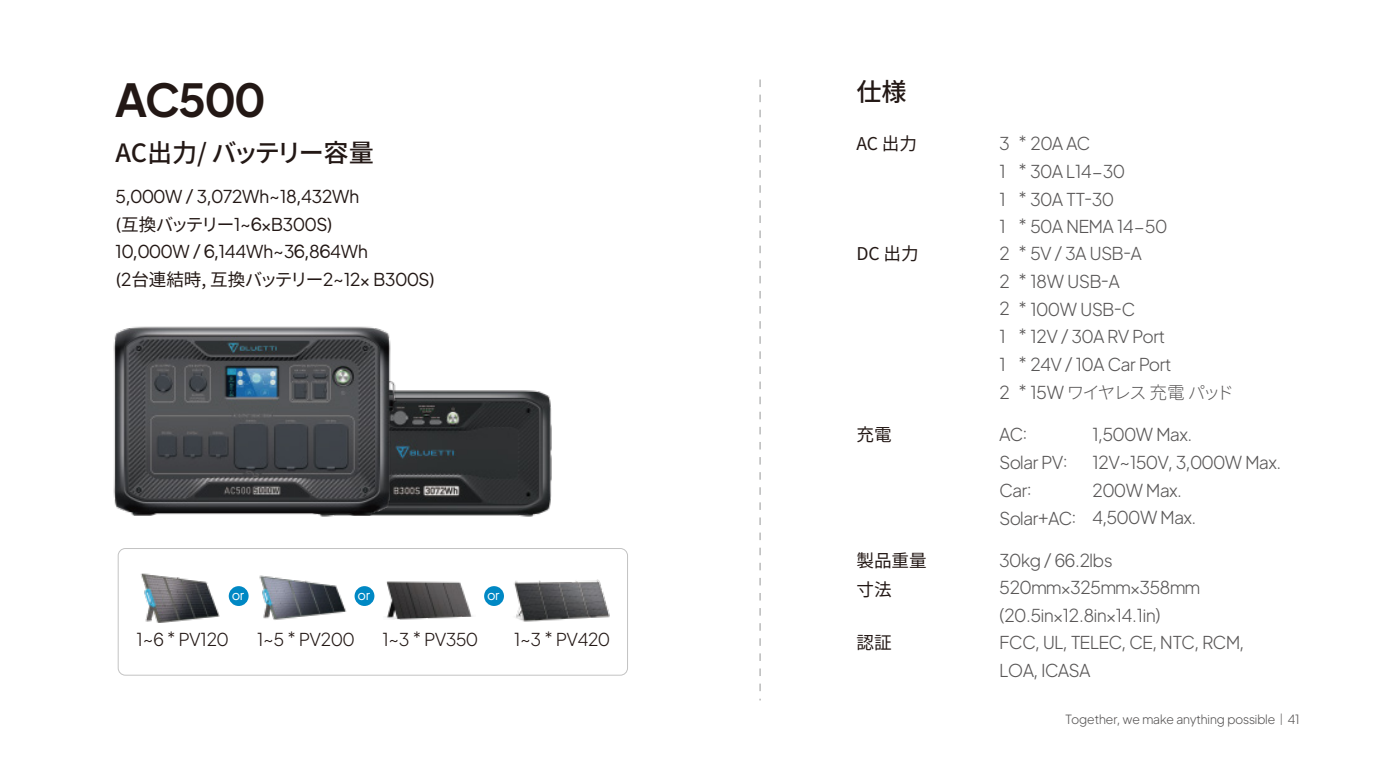
<style>
.page{position:relative;width:1375px;height:780px;background:#fff}
.page>*{position:absolute;margin:0;border:0;box-sizing:border-box;transform-origin:0 0}
.t1{font:700 45.32px "BLUETTI1.0";letter-spacing:-.005em;color:#231815}
.t2{font:500 25.2px "Noto Sans JP";letter-spacing:-.015em;color:#231815}
.t3{font:300 17.68px/27.7px "BLUETTI1.0";letter-spacing:-.01em;color:#595757}
.t4{font:17.68px/27.7px "BLUETTI1.0";letter-spacing:-.005em;color:#231815}
.t5{font:300 17.68px "BLUETTI1.0";letter-spacing:-.005em;color:#231815}
.t6{font:17.68px/29.8px "Noto Sans JP";letter-spacing:-.005em;color:#231815}
.t7{font:300 17.68px "Noto Sans JP";letter-spacing:-.12em;color:#595757}
.t8{font:13.12px "BLUETTI1.0";color:#fff}
.t9{font:300 12.6px "BLUETTI1.0";color:#595757}
.s1{font-family:"Noto Sans JP"}
.s2{font-family:"BLUETTI1.0"}
.s3{font-family:"Source Han Sans CN"}
</style>
<div class="page">
<img style="left:403px;top:390px;width:149px;height:127px">
<img style="left:113px;top:326px;width:290px;height:191px">
<svg style="left:759px;top:79px;width:1px;height:621px"></svg>
<div style="left:118px;top:548px;width:509px;height:127px;border:1px solid #c3c3c3;border-radius:7px"></div>
<div style="left:229px;top:586px;width:19px;height:20px;background:#0088c4;border-radius:50%"></div>
<div style="left:354px;top:586px;width:20px;height:20px;background:#0088c4;border-radius:50%"></div>
<div style="left:484px;top:586px;width:20px;height:20px;background:#0088c4;border-radius:50%"></div>
<img style="left:141px;top:573px;width:79px;height:50px">
<img style="left:259px;top:575px;width:88px;height:45px">
<img style="left:386px;top:581px;width:87px;height:39px">
<img style="left:514px;top:579px;width:96px;height:43px">
<h2 class="t2" style="left:856px;top:77px;width:52px">仕様</h2>
<p class="t6" style="left:856px;top:129px;width:62px">AC 出力</p>
<h1 class="t1" style="left:116px;top:62px;width:150px">AC500</h1>
<h2 class="t2" style="left:116px;top:139px;width:260px">AC出力/ バッテリー容量</h2>
<p class="t3" style="left:1018px;top:129px;width:150px">* 20A AC<br>* 30A L14−30<br>* 30A TT-30<br>* 50A NEMA 14−50</p>
<p class="t3" style="left:999px;top:129px;width:12px">3<br>1<br>1<br>1</p>
<p class="t4" style="left:116px;top:181px;width:321px">5,000W / 3,072Wh~18,432Wh<br>(<span class="s1">互換バッテリー</span>1~6×B300S)<br>10,000W / 6,144Wh~36,864Wh<br>(2<span class="s1">台連結時, 互換バッテリー</span>2~12× B300S)</p>
<p class="t6" style="left:856px;top:239px;width:64px">DC 出力</p>
<p class="t3" style="left:1018px;top:239px;width:154px">* 5V / 3A USB-A<br>* 18W USB-A<br>* 100W USB-C<br>* 12V / 30A RV Port * 24V / 10A Car Port</p>
<p class="t7" style="left:1018px;top:382px;width:217px"><span class="s2">* 15W</span> ワイヤレス 充電 パッド</p>
<p class="t3" style="left:999px;top:239px;width:12px">2<br>2<br>2<br>1<br>1<br>2</p>
<p class="t8" style="left:232px;top:584px;width:14px">or</p>
<p class="t8" style="left:358px;top:584px;width:14px">or</p>
<p class="t8" style="left:487px;top:584px;width:14px">or</p>
<p class="t5" style="left:382px;top:625px;width:97px">1~3 * PV350</p>
<p class="t5" style="left:514px;top:625px;width:97px">1~3 * PV420</p>
<p class="t5" style="left:137px;top:625px;width:93px">1~6 * PV120</p>
<p class="t5" style="left:257px;top:625px;width:99px">1~5 * PV200</p>
<p class="t6" style="left:856px;top:420px;width:37px">充電</p>
<p class="t3" style="left:999px;top:420px;width:78px">AC:<br>Solar PV:<br>Car:<br>Solar+AC:</p>
<p class="t3" style="left:1092px;top:420px;width:190px">1,500W Max.<br>12V~150V, 3,000W Max.<br>200W Max.<br>4,500W Max.</p>
<p class="t6" style="left:856px;top:545px;width:72px">製品重量寸法</p>
<p class="t3" style="left:999px;top:545px;width:202px">30kg / 66.2lbs<br>520mm×325mm×358mm (20.5in×12.8in×14.1in)</p>
<p class="t6" style="left:856px;top:628px;width:37px">認証</p>
<p class="t3" style="left:999px;top:627px;width:246px">FCC, UL, TELEC, CE, NTC, RCM,<br>LOA, ICASA</p>
<p class="t9" style="left:1064px;top:709px;width:236px">Together, we make anything possible<span class="s3">丨</span>41</p>
</div>
